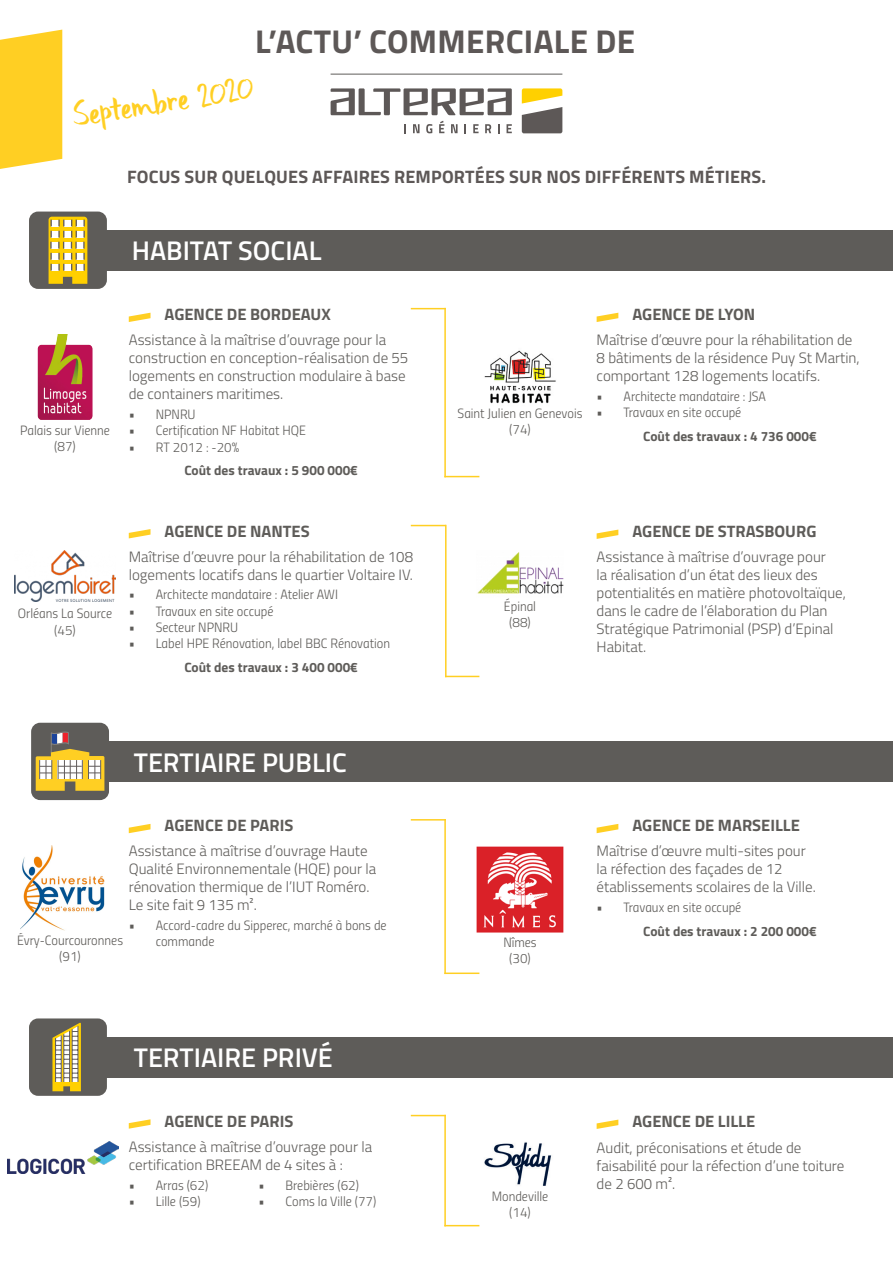
<style>
.page{position:relative;width:893px;height:1263px;background:#fff}
.page>*{position:absolute;margin:0;border:0;box-sizing:border-box;transform-origin:0 0}
.t1{font:36px "DK Uncle Edward";color:#ffcf23}
.t2{font:700 33px "Titillium";letter-spacing:.01em;color:#5d5857}
.t3{font:600 27px "Titillium";color:#fff}
.t4{font:700 18px "Titillium";letter-spacing:.01em;color:#5d5857}
.t5{font:700 16.5px "Titillium";color:#5e5c59}
.t6{font:300 15px/18px "Titillium";color:#5e5c59}
.t7{font:13.5px/16.2px "Titillium Light Upright";color:#5e5c59}
.t8{font:700 13.5px "Titillium";color:#5e5c59}
</style>
<div class="page">
<div style="left:102px;top:230px;width:791px;height:40px;background:#5e5c59"></div>
<svg style="left:522px;top:88px;width:40px;height:45px"></svg>
<svg style="left:331px;top:88px;width:181px;height:27px"></svg>
<svg style="left:404px;top:124px;width:2px;height:9px"></svg>
<svg style="left:413px;top:124px;width:7px;height:9px"></svg>
<svg style="left:426px;top:124px;width:6px;height:9px"></svg>
<svg style="left:439px;top:121px;width:5px;height:12px"></svg>
<svg style="left:451px;top:124px;width:7px;height:9px"></svg>
<svg style="left:473px;top:124px;width:6px;height:9px"></svg>
<svg style="left:485px;top:124px;width:6px;height:9px"></svg>
<svg style="left:507px;top:124px;width:5px;height:9px"></svg>
<hr style="left:331px;top:74px;width:231px;height:1px;background:#5e5c59">
<svg style="left:0;top:30px;width:62px;height:139px;background:#ffd232"></svg>
<img style="left:37px;top:334px;width:56px;height:86px">
<svg style="left:129px;top:313px;width:22px;height:9px"></svg>
<hr style="left:411px;top:308px;width:35px;height:1px;background:#ffcf23">
<hr style="left:444px;top:308px;width:2px;height:169px;background:#ffcf23">
<hr style="left:444px;top:476px;width:35px;height:1px;background:#ffcf23">
<div style="left:29px;top:212px;width:78px;height:77px;background:#5e5c59;border-radius:9px"></div>
<svg style="left:49px;top:217px;width:38px;height:67px;background:#e8cc52"></svg>
<div style="left:104px;top:741px;width:789px;height:41px;background:#5e5c59"></div>
<div style="left:31px;top:723px;width:78px;height:77px;background:#5e5c59;border-radius:9px"></div>
<svg style="left:36px;top:731px;width:68px;height:60px"></svg>
<img style="left:484px;top:350px;width:72px;height:54px">
<svg style="left:597px;top:313px;width:21px;height:9px"></svg>
<img style="left:14px;top:550px;width:102px;height:51px">
<hr style="left:411px;top:525px;width:35px;height:1px;background:#ffcf23">
<hr style="left:445px;top:525px;width:2px;height:152px;background:#ffcf23">
<hr style="left:445px;top:676px;width:34px;height:1px;background:#ffcf23">
<img style="left:477px;top:552px;width:87px;height:42px">
<svg style="left:597px;top:530px;width:21px;height:9px"></svg>
<hr style="left:411px;top:819px;width:35px;height:1px;background:#ffcf23">
<hr style="left:444px;top:819px;width:2px;height:155px;background:#ffcf23">
<hr style="left:444px;top:972px;width:35px;height:2px;background:#ffcf23">
<svg style="left:597px;top:824px;width:21px;height:9px"></svg>
<div style="left:104px;top:1037px;width:789px;height:40px;background:#5e5c59"></div>
<hr style="left:411px;top:1115px;width:35px;height:1px;background:#ffcf23">
<hr style="left:444px;top:1115px;width:2px;height:111px;background:#ffcf23">
<svg style="left:597px;top:1119px;width:21px;height:10px"></svg>
<hr style="left:444px;top:1225px;width:35px;height:1px;background:#ffcf23">
<div style="left:29px;top:1018px;width:78px;height:78px;background:#5e5c59;border-radius:9px"></div>
<svg style="left:52px;top:1022px;width:29px;height:69px"></svg>
<img style="left:21px;top:845px;width:83px;height:86px">
<img style="left:476px;top:846px;width:88px;height:87px">
<img style="left:484px;top:1142px;width:68px;height:44px">
<img style="left:7px;top:1141px;width:111px;height:32px">
<svg style="left:129px;top:529px;width:22px;height:9px"></svg>
<svg style="left:129px;top:824px;width:22px;height:9px"></svg>
<svg style="left:129px;top:1119px;width:22px;height:10px"></svg>
<p class="t2" style="left:255px;top:16px;width:382px">L’ACTU’ COMMERCIALE DE</p>
<p class="t1" style="left:69px;top:95px;width:184px;rotate:-9deg">Septembre 2020</p>
<p class="t4" style="left:127px;top:163px;width:640px">FOCUS SUR QUELQUES AFFAIRES REMPORTÉES SUR NOS DIFFÉRENTS MÉTIERS.</p>
<p class="t3" style="left:132px;top:231px;width:191px">HABITAT SOCIAL</p>
<p class="t7" style="left:20px;top:421px;width:91px">Palais sur Vienne</p>
<p class="t7" style="left:54px;top:438px;width:23px">(87)</p>
<p class="t5" style="left:165px;top:302px;width:168px">AGENCE DE BORDEAUX</p>
<p class="t6" style="left:129px;top:330px;width:281px">Assistance à la maîtrise d’ouvrage pour la construction en conception-réalisation de 55 logements en construction modulaire à base de containers maritimes.</p>
<p class="t7" style="left:129px;top:406px;width:68px">• NPNRU</p>
<p class="t7" style="left:129px;top:422px;width:179px">• Certification NF Habitat HQE</p>
<p class="t7" style="left:129px;top:438px;width:112px">• RT 2012 : -20%</p>
<p class="t8" style="left:184px;top:460px;width:175px">Coût des travaux : 5 900 000€</p>
<p class="t7" style="left:18px;top:605px;width:96px">Orléans La Source</p>
<p class="t7" style="left:54px;top:621px;width:23px">(45)</p>
<p class="t5" style="left:165px;top:518px;width:147px">AGENCE DE NANTES</p>
<p class="t6" style="left:129px;top:547px;width:286px">Maîtrise d’œuvre pour la réhabilitation de 108 logements locatifs dans le quartier Voltaire IV.</p>
<p class="t7" style="left:129px;top:586px;width:211px">• Architecte mandataire : Atelier AWI</p>
<p class="t7" style="left:129px;top:602px;width:146px">• Travaux en site occupé</p>
<p class="t7" style="left:129px;top:618px;width:111px">• Secteur NPNRU</p>
<p class="t7" style="left:129px;top:635px;width:263px">• Label HPE Rénovation, label BBC Rénovation</p>
<p class="t8" style="left:184px;top:656px;width:175px">Coût des travaux : 3 400 000€</p>
<p class="t3" style="left:134px;top:742px;width:214px">TERTIAIRE PUBLIC</p>
<p class="t5" style="left:165px;top:813px;width:130px">AGENCE DE PARIS</p>
<p class="t6" style="left:129px;top:841px;width:249px">Assistance à maîtrise d’ouvrage Haute Qualité Environnementale (HQE) pour la rénovation thermique de l’IUT Roméro.<br>Le site fait 9 135 m².</p>
<p class="t7" style="left:156px;top:917px;width:232px;text-indent:-27px">• Accord-cadre du Sipperec, marché à bons de commande</p>
<p class="t7" style="left:17px;top:931px;width:108px">Évry-Courcouronnes</p>
<p class="t7" style="left:59px;top:948px;width:23px">(91)</p>
<p class="t3" style="left:134px;top:1037px;width:201px">TERTIAIRE PRIVÉ</p>
<p class="t5" style="left:165px;top:1108px;width:130px">AGENCE DE PARIS</p>
<p class="t6" style="left:129px;top:1137px;width:245px">Assistance à maîtrise d’ouvrage pour la certification BREEAM de 4 sites à :</p>
<p class="t7" style="left:129px;top:1176px;width:81px">• Arras (62)</p>
<p class="t7" style="left:129px;top:1192px;width:73px">• Lille (59)</p>
<p class="t7" style="left:258px;top:1176px;width:102px">• Brebières (62)</p>
<p class="t7" style="left:258px;top:1193px;width:119px">• Coms la Ville (77)</p>
<p class="t7" style="left:458px;top:405px;width:126px">Saint Julien en Genevois</p>
<p class="t7" style="left:509px;top:421px;width:23px">(74)</p>
<p class="t5" style="left:632px;top:302px;width:124px">AGENCE DE LYON</p>
<p class="t6" style="left:597px;top:330px;width:265px">Maîtrise d’œuvre pour la réhabilitation de<br>8 bâtiments de la résidence Puy St Martin, comportant 128 logements locatifs.</p>
<p class="t7" style="left:597px;top:388px;width:171px">• Architecte mandataire : JSA</p>
<p class="t7" style="left:597px;top:404px;width:146px">• Travaux en site occupé</p>
<p class="t8" style="left:643px;top:426px;width:175px">Coût des travaux : 4 736 000€</p>
<p class="t7" style="left:504px;top:597px;width:34px">Épinal</p>
<p class="t7" style="left:509px;top:614px;width:23px">(88)</p>
<p class="t5" style="left:632px;top:519px;width:185px">AGENCE DE STRASBOURG</p>
<p class="t6" style="left:597px;top:547px;width:251px">Assistance à maîtrise d’ouvrage pour<br>la réalisation d’un état des lieux des potentialités en matière photovoltaïque, dans le cadre de l’élaboration du Plan Stratégique Patrimonial (PSP) d’Epinal Habitat.</p>
<p class="t7" style="left:503px;top:933px;width:35px">Nîmes</p>
<p class="t7" style="left:509px;top:949px;width:23px">(30)</p>
<p class="t5" style="left:632px;top:813px;width:169px">AGENCE DE MARSEILLE</p>
<p class="t6" style="left:597px;top:841px;width:221px">Maîtrise d’œuvre multi-sites pour la réfection des façades de 12 établissements scolaires de la Ville.</p>
<p class="t7" style="left:597px;top:899px;width:146px">• Travaux en site occupé</p>
<p class="t8" style="left:643px;top:921px;width:175px">Coût des travaux : 2 200 000€</p>
<p class="t7" style="left:492px;top:1187px;width:58px">Mondeville</p>
<p class="t7" style="left:509px;top:1203px;width:23px">(14)</p>
<p class="t5" style="left:632px;top:1109px;width:124px">AGENCE DE LILLE</p>
<p class="t6" style="left:597px;top:1138px;width:249px">Audit, préconisations et étude de faisabilité pour la réfection d’une toiture de 2 600 m².</p>
</div>
